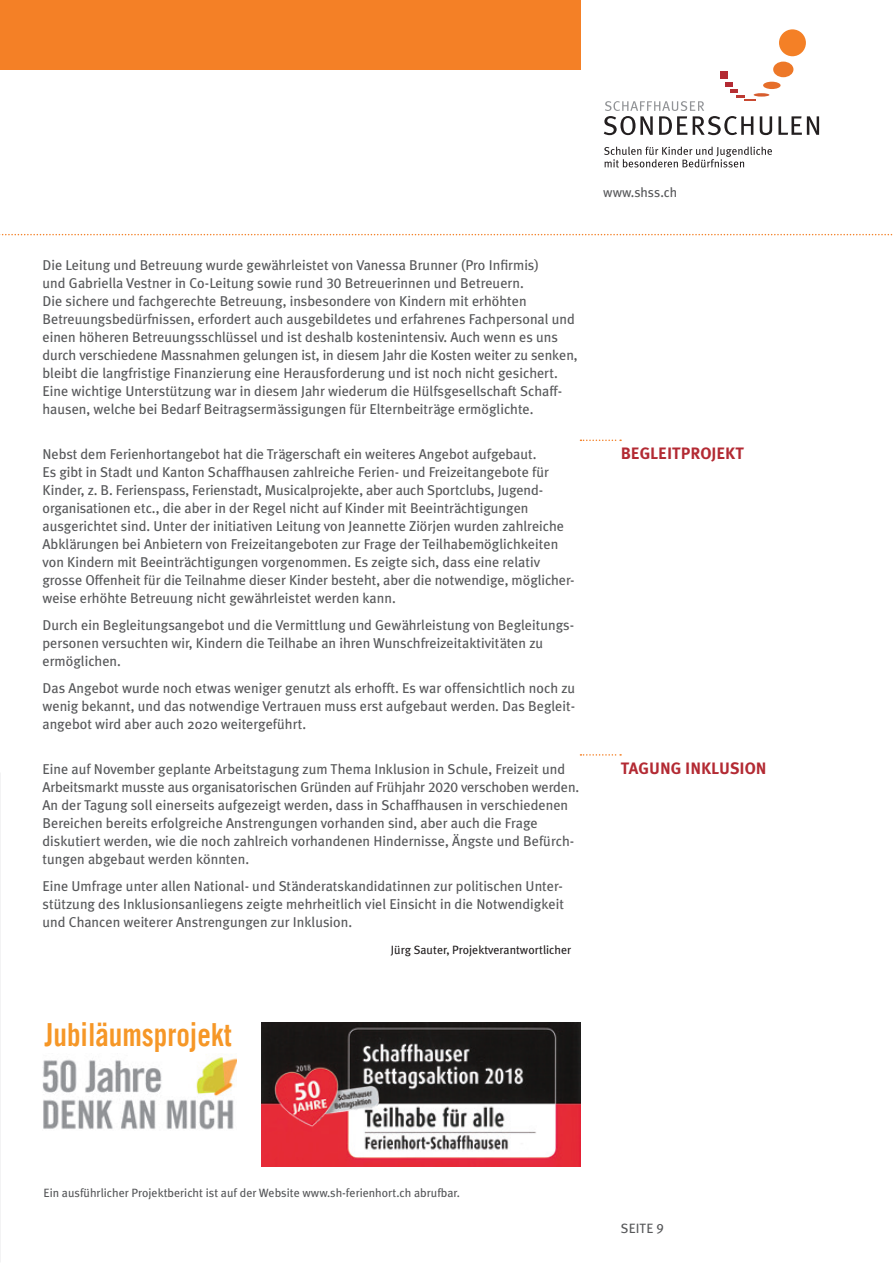
<style>
.page{position:relative;width:893px;height:1263px;background:#fff}
.page>*{position:absolute;margin:0;border:0;box-sizing:border-box;transform-origin:0 0}
.t1{font:700 31.8px "Trade Gothic LT";color:#f69727;scale:.85 1}
.t2{font:16.5px "Meta Plus Bold Caps";color:#b32a33}
.t3{font:14.25px/18px "Meta Plus";color:#57585a}
.t4{font:13.5px "Meta Plus";color:#57585a}
.t5{font:13.5px "Meta Plus Book Caps";letter-spacing:.01em;color:#57585a}
.t6{font:12px "Meta Plus";color:#57585a}
.t7{font:12px "Meta Plus";color:#231f20}
.s1{font-family:"Meta Plus Book Caps"}
</style>
<div class="page">
<div style="left:0;top:0;width:581px;height:70px;background:#f48026"></div>
<svg style="left:778px;top:116px;width:41px;height:19px"></svg>
<div style="left:779px;top:29px;width:27px;height:27px;background:#f48026;border-radius:50%"></div>
<div style="left:773px;top:62px;width:20px;height:15px;background:#ed7828;border-radius:50%"></div>
<div style="left:763px;top:82px;width:18px;height:7px;background:#e66e2a;border-radius:50%"></div>
<svg style="left:604px;top:82px;width:168px;height:53px"></svg>
<div style="left:720px;top:71px;width:8px;height:8px;background:#b32a33"></div>
<svg style="left:604px;top:147px;width:168px;height:21px"></svg>
<img style="left:0;top:772px;width:1px;height:491px">
<svg style="left:0;top:234px;width:893px;height:1px"></svg>
<img style="left:42px;top:1057px;width:195px;height:73px">
<img style="left:262px;top:1137px;width:319px;height:29px">
<img style="left:262px;top:1022px;width:319px;height:115px">
<svg style="left:580px;top:754px;width:41px;height:2px"></svg>
<svg style="left:580px;top:440px;width:41px;height:1px"></svg>
<p class="t3" style="left:43px;top:256px;width:537px">Die Leitung und Betreuung wurde gewährleistet von Vanessa Brunner (Pro Infirmis)<br>und Gabriella Vestner in Co-Leitung sowie rund <span class="s1">30</span> Betreuerinnen und Betreuern.<br>Die sichere und fachgerechte Betreuung, insbesondere von Kindern mit erhöhten Betreuungsbedürfnissen, erfordert auch ausgebildetes und erfahrenes Fachpersonal und einen höheren Betreuungsschlüssel und ist deshalb kostenintensiv. Auch wenn es uns durch verschiedene Massnahmen gelungen ist, in diesem Jahr die Kosten weiter zu senken, bleibt die langfristige Finanzierung eine Herausforderung und ist noch nicht gesichert.<br>Eine wichtige Unterstützung war in diesem Jahr wiederum die Hülfsgesellschaft Schaff&shy;hausen, welche bei Bedarf Beitragsermässigungen für Elternbeiträge ermöglichte.</p>
<p class="t3" style="left:43px;top:445px;width:534px">Nebst dem Ferienhortangebot hat die Trägerschaft ein weiteres Angebot aufgebaut.<br>Es gibt in Stadt und Kanton Schaffhausen zahlreiche Ferien- und Freizeitangebote für Kinder, z. B. Ferienspass, Ferienstadt, Musicalprojekte, aber auch Sportclubs, Jugend&shy;organisationen etc., die aber in der Regel nicht auf Kinder mit Beeinträchtigungen ausgerichtet sind. Unter der initiativen Leitung von Jeannette Ziörjen wurden zahlreiche Abklärungen bei Anbietern von Freizeitangeboten zur Frage der Teilhabemöglichkeiten von Kindern mit Beeinträchtigungen vorgenommen. Es zeigte sich, dass eine relativ grosse Offenheit für die Teilnahme dieser Kinder besteht, aber die notwendige, möglicher&shy;weise erhöhte Betreuung nicht gewährleistet werden kann.</p>
<p class="t3" style="left:43px;top:616px;width:533px">Durch ein Begleitungsangebot und die Vermittlung und Gewährleistung von Begleitungs&shy;personen versuchten wir, Kindern die Teilhabe an ihren Wunschfreizeitaktivitäten zu ermöglichen.</p>
<p class="t3" style="left:43px;top:679px;width:534px;text-align:justify">Das Angebot wurde noch etwas weniger genutzt als erhofft. Es war offensichtlich noch zu wenig bekannt, und das notwendige Vertrauen muss erst aufgebaut werden. Das Begleit&shy;angebot wird aber auch 2020 weitergeführt.</p>
<p class="t3" style="left:43px;top:760px;width:538px">Eine auf November geplante Arbeitstagung zum Thema Inklusion in Schule, Freizeit und Arbeitsmarkt musste aus organisatorischen Gründen auf Frühjahr <span class="s1">2020</span> verschoben werden.<br>An der Tagung soll einerseits aufgezeigt werden, dass in Schaffhausen in verschiedenen Bereichen bereits erfolgreiche Anstrengungen vorhanden sind, aber auch die Frage diskutiert werden, wie die noch zahlreich vorhandenen Hindernisse, Ängste und Befürch&shy;tungen abgebaut werden könnten.</p>
<p class="t3" style="left:43px;top:877px;width:523px;text-align:justify">Eine Umfrage unter allen National- und Ständeratskandidatinnen zur politischen Unter&shy;stützung des Inklusionsanliegens zeigte mehrheitlich viel Einsicht in die Notwendigkeit und Chancen weiterer Anstrengungen zur Inklusion.</p>
<p class="t7" style="left:391px;top:943px;width:182px">Jürg Sauter, Projektverantwortlicher</p>
<p class="t4" style="left:603px;top:185px;width:75px">www.shss.ch</p>
<p class="t2" style="left:621px;top:444px;width:125px">BEGLEITPROJEKT</p>
<p class="t2" style="left:621px;top:759px;width:147px">TAGUNG INKLUSION</p>
<h1 class="t1" style="left:45px;top:1015px;width:222px">Jubiläumsprojekt</h1>
<p class="t6" style="left:44px;top:1185px;width:418px">Ein ausführlicher Projektbericht ist auf der Website www.sh-ferienhort.ch abrufbar.</p>
<p class="t5" style="left:621px;top:1220px;width:44px">SEITE 9</p>
</div>
